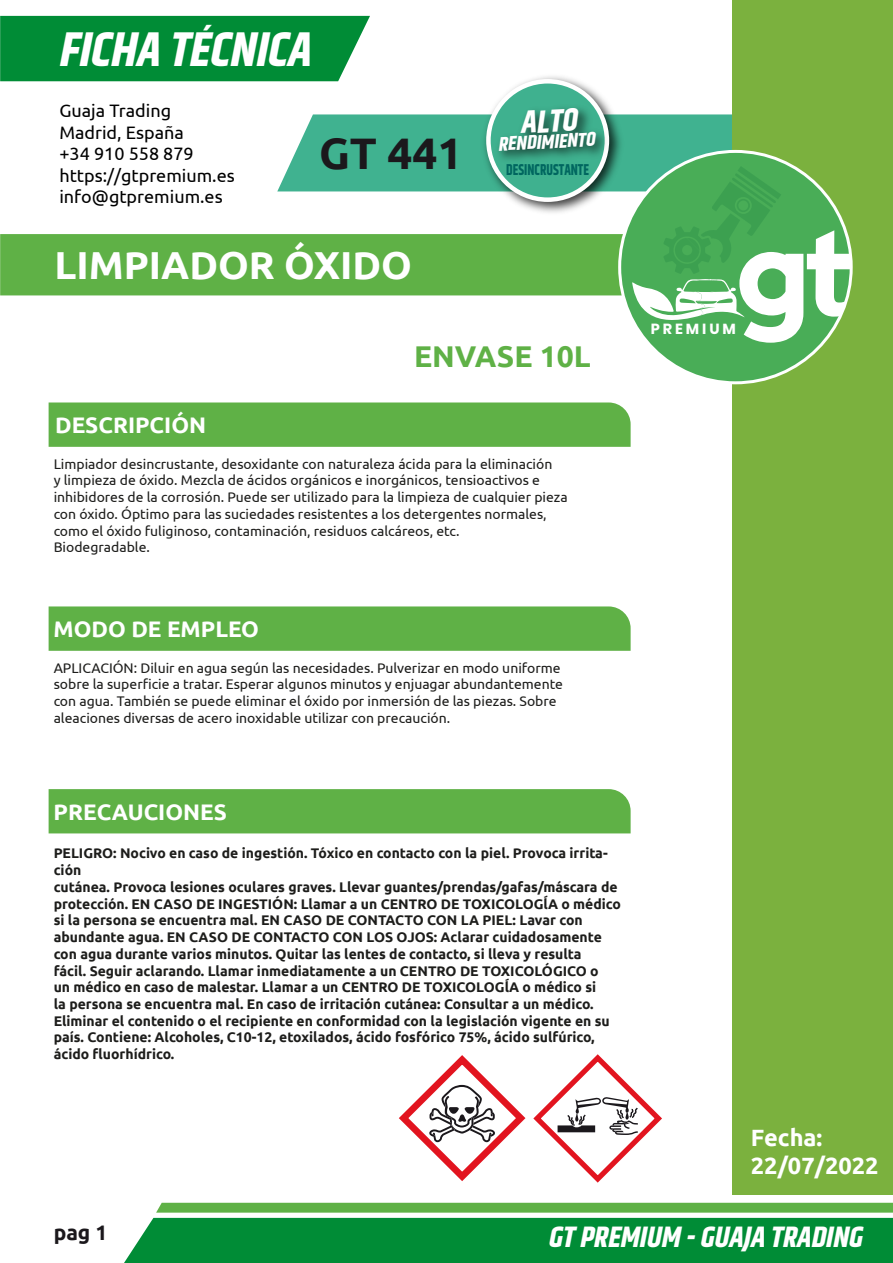
<style>
.page{position:relative;width:893px;height:1263px;background:#fff}
.page>*{position:absolute;margin:0;border:0;box-sizing:border-box;transform-origin:0 0}
.t1{font:italic 700 48.6px "Khand";color:#fff}
.t2{font:700 44.1px "Ubuntu";color:#1b181c}
.t3{font:700 39px "Ubuntu";color:#fff}
.t4{font:italic 700 31.95px "Khand";color:#fff}
.t5{font:700 30px "Ubuntu";color:#5fb146}
.t6{font:italic 700 29.4px "Khand";color:#fff}
.t7{font:700 23.55px/28.2px "Ubuntu";color:#fff}
.t8{font:700 22.5px "Ubuntu";color:#fff}
.t9{font:700 21px "Ubuntu";color:#1b181c}
.t10{font:italic 700 19.8px "Khand";color:#fff}
.t11{font:18px/21.6px "Ubuntu";color:#000}
.t12{font:700 15.75px "Khand";color:#00665f;scale:.85 1}
.t13{font:700 14.7px "Poppins";letter-spacing:.2em;color:#fff}
.t14{font:700 13.95px/16.8px "Ubuntu";color:#1d1d1b}
.t15{font:13.95px/16.8px "Ubuntu";color:#1d1d1b}
</style>
<div class="page">
<svg style="left:289px;top:114px;width:443px;height:52px;background:#4bb696"></svg>
<div style="left:732px;top:0;width:160px;height:1195px;background:#7bb13e"></div>
<div style="left:0;top:16px;width:370px;height:65px;background:#008c36"></div>
<svg style="left:124px;top:1203px;width:768px;height:60px;background:#2a9e4e"></svg>
<div style="left:49px;top:403px;width:581px;height:44px;background:#5fb146"></div>
<div style="left:49px;top:606px;width:581px;height:45px;background:#5fb146"></div>
<div style="left:49px;top:789px;width:581px;height:44px;background:#5fb146"></div>
<svg style="left:399px;top:1054px;width:263px;height:129px"></svg>
<img style="left:476px;top:76px;width:152px;height:90px">
<svg style="left:488px;top:81px;width:119px;height:119px"></svg>
<img style="left:487px;top:92px;width:132px;height:74px">
<div style="left:619px;top:151px;width:232px;height:232px;background:#49ad57;border-radius:50%"></div>
<svg style="left:0;top:166px;width:851px;height:177px"></svg>
<h1 class="t1" style="left:58px;top:15px;width:268px">FICHATÉCNICA</h1>
<p class="t11" style="left:59px;top:99px;width:177px">Guaja Trading<br>Madrid, España<br>+34 910 558 879 https://gtpremium.es info@gtpremium.es</p>
<h2 class="t2" style="left:319px;top:127px;width:145px">GT 441</h2>
<h3 class="t3" style="left:54px;top:242px;width:359px">LIMPIADOR ÓXIDO</h3>
<h3 class="t4" style="left:518px;top:100px;width:58px;rotate:-3deg">ALTO</h3>
<h3 class="t10" style="left:497px;top:130px;width:99px;rotate:-3deg">RENDIMIENTO</h3>
<p class="t12" style="left:506px;top:159px;width:99px">DESINCRUSTANTE</p>
<h3 class="t5" style="left:414px;top:339px;width:178px">ENVASE 10L</h3>
<h3 class="t8" style="left:55px;top:412px;width:153px">DESCRIPCIÓN</h3>
<p class="t15" style="left:54px;top:455px;width:515px">Limpiador desincrustante, desoxidante con naturaleza ácida para la eliminación<br>y limpieza de óxido. Mezcla de ácidos orgánicos e inorgánicos, tensioactivos e inhibidores de la corrosión. Puede ser utilizado para la limpieza de cualquier pieza con óxido. Óptimo para las suciedades resistentes a los detergentes normales, como el óxido fuliginoso, contaminación, residuos calcáreos, etc.<br>Biodegradable.</p>
<h3 class="t8" style="left:54px;top:616px;width:207px">MODO DE EMPLEO</h3>
<p class="t15" style="left:54px;top:659px;width:511px">APLICACIÓN: Diluir en agua según las necesidades. Pulverizar en modo uniforme sobre la superficie a tratar. Esperar algunos minutos y enjuagar abundantemente con agua. También se puede eliminar el óxido por inmersión de las piezas. Sobre aleaciones diversas de acero inoxidable utilizar con precaución.</p>
<p class="t13" style="left:651px;top:321px;width:86px">PREMIUM</p>
<h3 class="t8" style="left:54px;top:798px;width:175px">PRECAUCIONES</h3>
<p class="t14" style="left:54px;top:845px;width:569px">PELIGRO: Nocivo en caso de ingestión. Tóxico en contacto con la piel. Provoca irrita&shy;ción<br>cutánea. Provoca lesiones oculares graves. Llevar guantes/prendas/gafas/máscara de protección. EN CASO DE INGESTIÓN: Llamar a un CENTRO DE TOXICOLOGĺA o médico si la persona se encuentra mal. EN CASO DE CONTACTO CON LA PIEL: Lavar con abundante agua. EN CASO DE CONTACTO CON LOS OJOS: Aclarar cuidadosamente con agua durante varios minutos. Quitar las lentes de contacto, si lleva y resulta<br>fácil. Seguir aclarando. Llamar inmediatamente a un CENTRO DE TOXICOLÓGICO o<br>un médico en caso de malestar. Llamar a un CENTRO DE TOXICOLOGĺA o médico si<br>la persona se encuentra mal. En caso de irritación cutánea: Consultar a un médico.<br>Eliminar el contenido o el recipiente en conformidad con la legislación vigente en su país. Contiene: Alcoholes, C10-12, etoxilados, ácido fosfórico 75%, ácido sulfúrico, ácido fluorhídrico.</p>
<h3 class="t7" style="left:751px;top:1123px;width:129px">Fecha:<br>22/07/2022</h3>
<h3 class="t9" style="left:54px;top:1220px;width:55px">pag 1</h3>
<h3 class="t6" style="left:547px;top:1216px;width:324px">GTPREMIUM -GUAJATRADING</h3>
</div>
